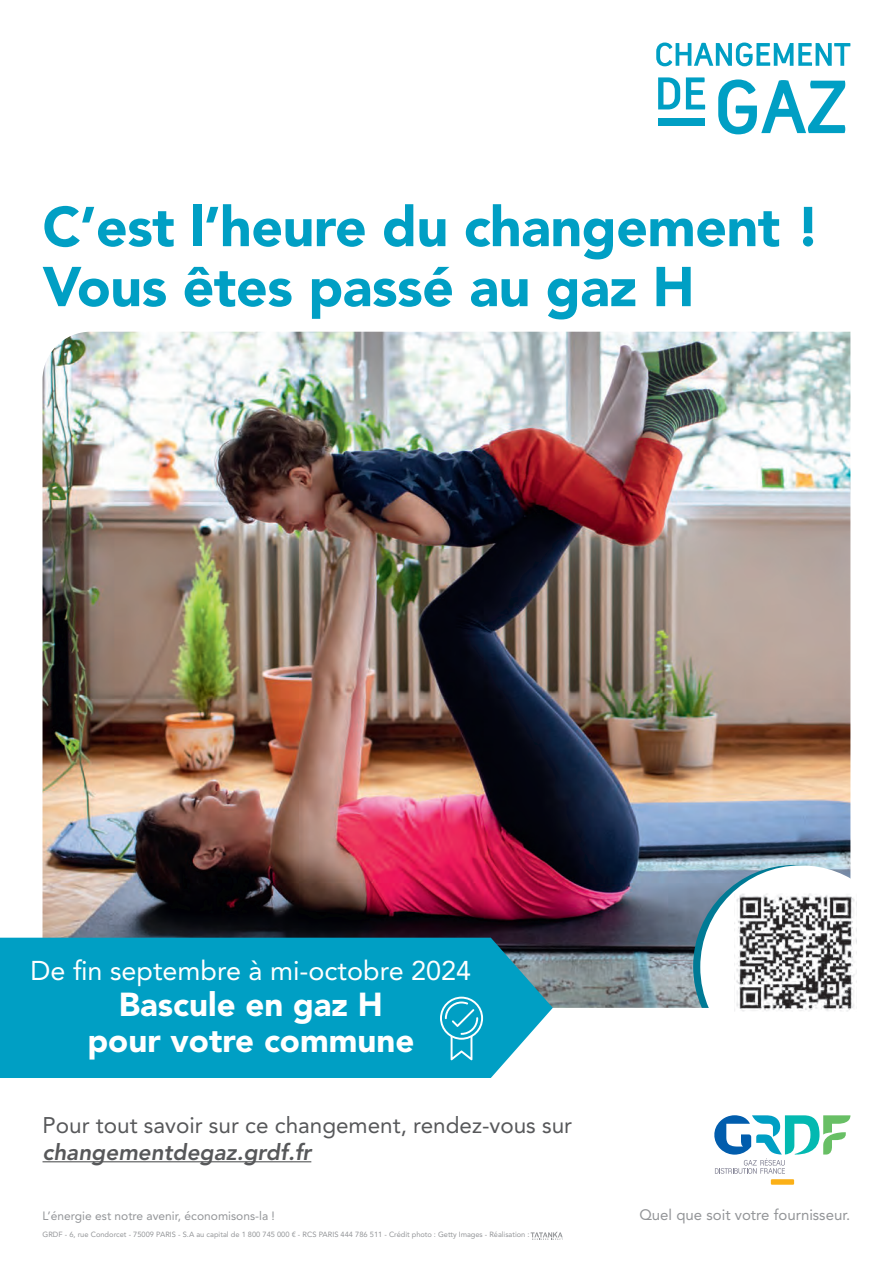
<style>
.page{position:relative;width:893px;height:1263px;background:#fff}
.page>*{position:absolute;margin:0;border:0;box-sizing:border-box;transform-origin:0 0}
.t1{font:900 55.5px/60px "Avenir LT Std";letter-spacing:-.01em;color:#009fc4}
.t2{font:900 33px/36px "Avenir LT Std";color:#fff;text-align:center}
.t3{font:27px "Avenir LT Std";color:#fff}
.t4{font:22.5px "Avenir LT Std";color:#57585a}
.t5{font:italic 800 22.5px "Avenir LT Std";color:#57585a}
.t6{font:15px "Avenir LT Std";color:#939598}
.t7{font:12px "Avenir LT Std";color:#939598}
.t8{font:7.5px "Avenir LT Std";color:#939598}
</style>
<div class="page">
<img style="left:43px;top:332px;width:807px;height:676px">
<svg style="left:693px;top:865px;width:164px;height:143px"></svg>
<div style="left:0;top:938px;width:553px;height:140px;background:#009fc4"></div>
<svg style="left:440px;top:997px;width:43px;height:63px;background:#34b2cf"></svg>
<hr style="left:43px;top:1161px;width:268px;height:1px;background:#57585a">
<svg style="left:656px;top:43px;width:194px;height:23px"></svg>
<svg style="left:658px;top:77px;width:22px;height:32px"></svg>
<svg style="left:686px;top:77px;width:19px;height:32px"></svg>
<svg style="left:718px;top:79px;width:127px;height:55px"></svg>
<div style="left:658px;top:118px;width:47px;height:7px;background:#009fc4"></div>
<div style="left:771px;top:1179px;width:23px;height:6px;background:#fbb017"></div>
<svg style="left:714px;top:1115px;width:136px;height:59px"></svg>
<svg style="left:531px;top:1232px;width:32px;height:8px"></svg>
<img style="left:735px;top:893px;width:121px;height:118px">
<h1 class="t1" style="left:43px;top:197px;width:779px">C’est l’heure du changement !<br>Vous êtes passé au gaz H</h1>
<h3 class="t3" style="left:30px;top:955px;width:442px">De fin septembre à mi-octobre 2024</h3>
<h2 class="t2" style="left:87px;top:986px;width:328px">Bascule en gaz H pour votre commune</h2>
<h3 class="t4" style="left:43px;top:1112px;width:531px">Pour tout savoir sur ce changement, rendez-vous sur</h3>
<h3 class="t5" style="left:43px;top:1138px;width:270px">changementdegaz.grdf.fr</h3>
<h3 class="t7" style="left:43px;top:1209px;width:234px">L’énergie est notre avenir, économisons-la !</h3>
<h3 class="t6" style="left:639px;top:1206px;width:212px">Quel que soit votre fournisseur.</h3>
<p class="t8" style="left:43px;top:1230px;width:488px">GRDF - 6, rue Condorcet - 75009 PARIS - S.A au capital de 1 800 745 000 € - RCS PARIS 444 786 511 - Crédit photo : Getty Images - Réalisation :</p>
</div>
